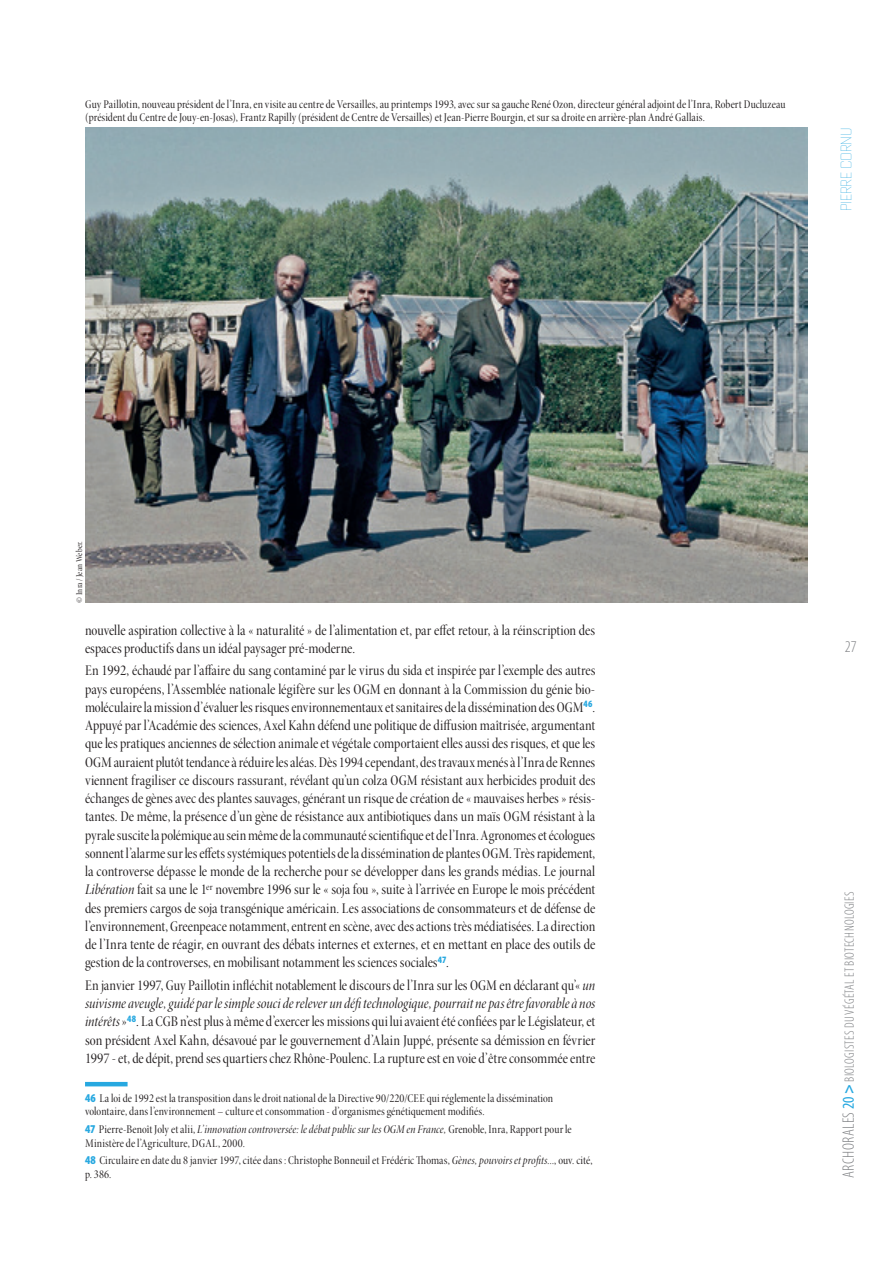
<style>
.page{position:relative;width:893px;height:1263px;background:#fff}
.page>*{position:absolute;margin:0;border:0;box-sizing:border-box;transform-origin:0 0}
.t1{font:300 condensed 16.5px "Myriad Pro";color:#808285}
.texte_courant{font:15px/18.3px "Minion Pro Cn Disp";color:#231f20;text-align:justify}
.t2{font:15px "Quarca Nor Thi";color:#27a8e0}
.t3{font:300 condensed 13.5px "Myriad Pro";letter-spacing:.02em;color:#808285}
.note{font:12px/13.5px "Minion Pro Cn Disp";letter-spacing:.01em;color:#231f20}
.ok_légende{font:12px/13.5px "Minion Pro Cn Disp";letter-spacing:.005em;color:#231f20}
.copyright{font:9px "Minion Pro Cn Disp";letter-spacing:.02em;color:#231f20}
.s1{font-family:"Minion Pro Cn It Disp"}
.s2{font-family:"Myriad Pro";font-weight:900;font-stretch:condensed;color:#27a8e0}
.s3{font-size:16.5px}
.s4{font-weight:400;font-size:16.5px;color:#27a8e0}
.s5{font-weight:700;font-size:16.5px;color:#27a8e0}
</style>
<div class="page">
<hr style="left:85px;top:1082px;width:43px;height:4px;background:#27a8e0">
<img style="left:85px;top:128px;width:723px;height:475px">
<p class="ok_légende" style="left:85px;top:97px;width:702px">Guy Paillotin, nouveau président de l’Inra, en visite au centre de Versailles, au printemps 1993, avec sur sa gauche René Ozon, directeur général adjoint de l’Inra, Robert Ducluzeau (président du Centre de Jouy-en-Josas), Frantz Rapilly (président de Centre de Versailles) et Jean-Pierre Bourgin, et sur sa droite en arrière-plan André Gallais.</p>
<p class="t2" style="left:838px;top:211px;width:85px;rotate:-90deg">PIERRE CORNU</p>
<p class="copyright" style="left:74px;top:603px;width:63px;rotate:-90deg">© Inra / Jean Weber.</p>
<p class="texte_courant" style="left:85px;top:621px;width:512px">nouvelle aspiration collective à la « naturalité » de l’alimentation et, par effet retour, à la réinscription des espaces productifs dans un idéal paysager pré-moderne.</p>
<p class="texte_courant" style="left:85px;top:662px;width:512px">En 1992, échaudé par l’affaire du sang contaminé par le virus du sida et inspirée par l’exemple des autres pays européens, l’Assemblée nationale légifère sur les OGM en donnant à la Commission du génie bio&shy;moléculaire la mission d’évaluer les risques environnementaux et sanitaires de la dissémination des OGM<sup>46</sup>.<br>Appuyé par l’Académie des sciences, Axel Kahn défend une politique de diffusion maîtrisée, argumentant que les pratiques anciennes de sélection animale et végétale comportaient elles aussi des risques, et que les OGM auraient plutôt tendance à réduire les aléas. Dès 1994 cependant, des travaux menés à l’Inra de Rennes viennent fragiliser ce discours rassurant, révélant qu’un colza OGM résistant aux herbicides produit des échanges de gènes avec des plantes sauvages, générant un risque de création de « mauvaises herbes » résis&shy;tantes. De même, la présence d’un gène de résistance aux antibiotiques dans un maïs OGM résistant à la pyrale suscite la polémique au sein même de la communauté scientifique et de l’Inra. Agronomes et écologues sonnent l’alarme sur les effets systémiques potentiels de la dissémination de plantes OGM. Très rapidement, la controverse dépasse le monde de la recherche pour se développer dans les grands médias. Le journal <span class="s1">Libération</span> fait sa une le 1<sup>er</sup> novembre 1996 sur le « soja fou », suite à l’arrivée en Europe le mois précédent des premiers cargos de soja transgénique américain. Les associations de consommateurs et de défense de l’environnement, Greenpeace notamment, entrent en scène, avec des actions très médiatisées. La direction de l’Inra tente de réagir, en ouvrant des débats internes et externes, et en mettant en place des outils de gestion de la controverses, en mobilisant notamment les sciences sociales<sup>47</sup>.</p>
<p class="texte_courant" style="left:85px;top:976px;width:512px">En janvier 1997, Guy Paillotin infléchit notablement le discours de l’Inra sur les OGM en déclarant qu’« <span class="s1">un suivisme aveugle, guidé par le simple souci de relever un défi technologique, pourrait ne pas être favorable à nos intérêts</span> »<sup>48</sup>. La CGB n’est plus à même d’exercer les missions qui lui avaient été confiées par le Législateur, et son président Axel Kahn, désavoué par le gouvernement d’Alain Juppé, présente sa démission en février 1997 - et, de dépit, prend ses quartiers chez Rhône-Poulenc. La rupture est en voie d’être consommée entre</p>
<p class="note" style="left:85px;top:1092px;width:470px"><span class="s2">46</span> La loi de 1992 est la transposition dans le droit national de la Directive 90/220/CEE qui réglemente la dissémination volontaire, dans l’environnement – culture et consommation - d’organismes génétiquement modifiés.</p>
<p class="note" style="left:85px;top:1123px;width:488px"><span class="s2">47</span> Pierre-Benoît Joly et alii, <span class="s1">L’innovation controversée: le débat public sur les OGM en France,</span> Grenoble, Inra, Rapport pour le<br>Ministère de l’Agriculture, DGAL, 2000.</p>
<p class="note" style="left:85px;top:1154px;width:509px"><span class="s2">48</span> Circulaire en date du 8 janvier 1997, citée dans : Christophe Bonneuil et Frédéric Thomas, <span class="s1">Gènes, pouvoirs et profits...</span>, ouv. cité, p. 386.</p>
<p class="t1" style="left:845px;top:638px;width:13px">27</p>
<p class="t3" style="left:842px;top:1178px;width:288px;rotate:-90deg"><span class="s3">ARCHORALES</span><span class="s4">20</span> <span class="s5">&gt;</span> BIOLOGISTES DU VÉGÉTAL ET BIOTECHNOLOGIES</p>
</div>
